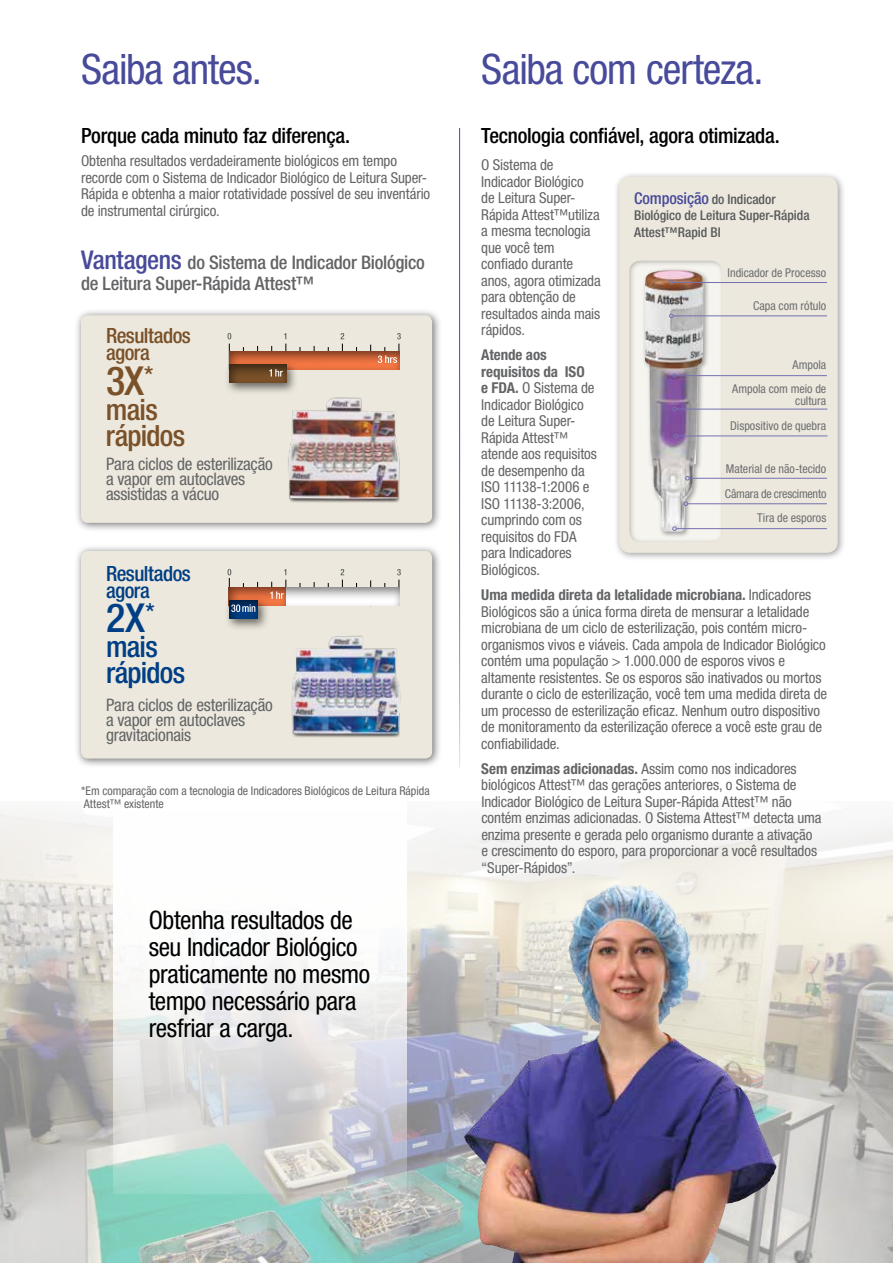
<style>
.page{position:relative;width:893px;height:1263px;background:#fff}
.page>*{position:absolute;margin:0;border:0;box-sizing:border-box;transform-origin:0 0}
.t1{font:condensed 42px "Helvetica Neue LT Std";letter-spacing:-.025em;color:#484a9a}
.t2{font:500 condensed 40.05px "Helvetica Neue LT Std";color:#7a5129}
.t3{font:500 condensed 40.05px "Helvetica Neue LT Std";color:#003e85}
.t4{font:500 condensed 29.25px/26px "Helvetica Neue LT Std";letter-spacing:-.025em;color:#7a5129}
.t5{font:500 condensed 29.25px/26px "Helvetica Neue LT Std";letter-spacing:-.025em;color:#003e85}
.t6{font:condensed 25.5px/27px "Helvetica Neue LT Std";letter-spacing:-.015em;color:#000}
.t7{font:500 condensed 21px "Helvetica Neue LT Std";letter-spacing:-.015em;color:#000}
.t8{font:500 condensed 21px/17px "Helvetica Neue LT Std";letter-spacing:-.025em;color:#7a5129}
.t9{font:500 condensed 21px/17px "Helvetica Neue LT Std";letter-spacing:-.025em;color:#003e85}
.t10{font:500 condensed 18.75px/21px "Helvetica Neue LT Std";letter-spacing:-.015em;color:#636466}
.t11{font:condensed 17.25px/15.1px "Helvetica Neue LT Std";letter-spacing:-.015em;color:#636466}
.t12{font:condensed 15px/16.5px "Helvetica Neue LT Std";letter-spacing:-.01em;color:#636466}
.t13{font:500 condensed 13.5px/16.5px "Helvetica Neue LT Std";color:#58595b}
.t14{font:condensed 12.15px/24.9px "Helvetica Neue LT Std";color:#6d6e71;text-align:right}
.t15{font:condensed 12px/13.5px "Helvetica Neue LT Std";color:#636466}
.s1{font-size:25.8px;color:#484a9a}
.s2{font-weight:700}
.s3{font-size:16.2px;color:#484a9a}
</style>
<div class="page">
<img style="left:0;top:811px;width:893px;height:452px">
<svg style="left:114px;top:811px;width:293px;height:382px"></svg>
<svg style="left:616px;top:174px;width:228px;height:385px"></svg>
<div style="left:619px;top:177px;width:219px;height:376px;background:#ece8dd;border-radius:11px"></div>
<svg style="left:629px;top:260px;width:93px;height:282px;fill:#f6f4ef"></svg>
<svg style="left:643px;top:267px;width:67px;height:271px;fill:#f6f4ef"></svg>
<img style="left:645px;top:270px;width:58px;height:262px">
<hr style="left:673px;top:282px;width:154px;height:1px;background:#7571b1">
<svg style="left:669px;top:280px;width:5px;height:5px"></svg>
<hr style="left:673px;top:315px;width:154px;height:1px;background:#7571b1">
<svg style="left:669px;top:314px;width:5px;height:4px"></svg>
<hr style="left:676px;top:375px;width:151px;height:1px;background:#7571b1">
<svg style="left:672px;top:373px;width:5px;height:5px"></svg>
<hr style="left:689px;top:478px;width:138px;height:1px;background:#7571b1">
<svg style="left:685px;top:476px;width:5px;height:4px"></svg>
<hr style="left:676px;top:409px;width:151px;height:1px;background:#7571b1">
<svg style="left:672px;top:407px;width:5px;height:4px"></svg>
<hr style="left:678px;top:435px;width:149px;height:1px;background:#7571b1">
<svg style="left:674px;top:434px;width:4px;height:4px"></svg>
<hr style="left:688px;top:503px;width:139px;height:1px;background:#7571b1">
<svg style="left:683px;top:501px;width:5px;height:5px"></svg>
<hr style="left:676px;top:528px;width:151px;height:1px;background:#7571b1">
<svg style="left:672px;top:526px;width:5px;height:5px"></svg>
<hr style="left:459px;top:128px;width:1px;height:639px;background:#484a9a">
<svg style="left:77px;top:311px;width:363px;height:219px"></svg>
<div style="left:81px;top:315px;width:351px;height:208px;background:#ece8dd;border-radius:7px"></div>
<svg style="left:228px;top:333px;width:3px;height:16px"></svg>
<svg style="left:341px;top:333px;width:3px;height:16px"></svg>
<svg style="left:228px;top:349px;width:172px;height:21px;background:#cc6f49"></svg>
<svg style="left:227px;top:360px;width:71px;height:33px"></svg>
<svg style="left:228px;top:362px;width:61px;height:22px"></svg>
<svg style="left:269px;top:333px;width:17px;height:43px"></svg>
<svg style="left:378px;top:333px;width:23px;height:36px"></svg>
<img style="left:288px;top:397px;width:112px;height:106px">
<svg style="left:77px;top:547px;width:363px;height:219px"></svg>
<div style="left:81px;top:551px;width:351px;height:207px;background:#ece8dd;border-radius:7px"></div>
<svg style="left:341px;top:569px;width:3px;height:15px"></svg>
<svg style="left:397px;top:569px;width:4px;height:15px"></svg>
<svg style="left:289px;top:584px;width:111px;height:23px"></svg>
<svg style="left:258px;top:584px;width:31px;height:22px"></svg>
<svg style="left:227px;top:596px;width:43px;height:33px"></svg>
<svg style="left:228px;top:597px;width:32px;height:23px"></svg>
<svg style="left:270px;top:569px;width:16px;height:35px"></svg>
<svg style="left:228px;top:569px;width:30px;height:43px"></svg>
<img style="left:291px;top:635px;width:110px;height:103px">
<img style="left:568px;top:885px;width:49px;height:128px">
<h1 class="t1" style="left:81px;top:45px;width:182px">Saiba antes.</h1>
<h1 class="t1" style="left:481px;top:45px;width:284px">Saiba com certeza.</h1>
<h3 class="t7" style="left:81px;top:123px;width:271px">Porque cada minuto faz diferença.</h3>
<p class="t12" style="left:81px;top:153px;width:351px">Obtenha resultados verdadeiramente biológicos em tempo recorde com o Sistema de Indicador Biológico de Leitura Super-Rápida e obtenha a maior rotatividade possível de seu inventário de instrumental cirúrgico.</p>
<p class="t10" style="left:81px;top:252px;width:345px"><span class="s1">Vantagens</span> do Sistema de Indicador Biológico de Leitura Super-Rápida Attest™</p>
<h3 class="t8" style="left:106px;top:327px;width:86px">Resultados agora</h3>
<h2 class="t2" style="left:106px;top:357px;width:49px">3X<sup>*</sup></h2>
<h3 class="t4" style="left:106px;top:396px;width:81px">mais rápidos</h3>
<p class="t11" style="left:106px;top:456px;width:168px">Para ciclos de esterilização a vapor em autoclaves assistidas a vácuo</p>
<h3 class="t9" style="left:106px;top:564px;width:86px">Resultados agora</h3>
<h2 class="t3" style="left:106px;top:594px;width:50px">2X<sup>*</sup></h2>
<h3 class="t5" style="left:106px;top:634px;width:81px">mais rápidos</h3>
<p class="t11" style="left:106px;top:697px;width:168px">Para ciclos de esterilização a vapor em autoclaves gravitacionais</p>
<p class="t15" style="left:81px;top:784px;width:350px">*Em comparação com a tecnologia de Indicadores Biológicos de Leitura Rápida<br>Attest™ existente</p>
<h3 class="t6" style="left:149px;top:906px;width:223px">Obtenha resultados de seu Indicador Biológico praticamente no mesmo tempo necessário para resfriar a carga.</h3>
<h3 class="t7" style="left:481px;top:123px;width:300px">Tecnologia confiável, agora otimizada.</h3>
<p class="t12" style="left:481px;top:157px;width:121px">O Sistema de<br>Indicador Biológico de Leitura Super-<br>Rápida Attest™utiliza a mesma tecnologia que você tem confiado durante anos, agora otimizada para obtenção de resultados ainda mais rápidos.</p>
<p class="t12" style="left:481px;top:347px;width:117px"><span class="s2">Atende aos requisitos da ISO<br>e FDA.</span> O Sistema de<br>Indicador Biológico de Leitura Super-<br>Rápida Attest™ atende aos requisitos de desempenho da<br>ISO 11138-1:2006 e<br>ISO 11138-3:2006, cumprindo com os requisitos do FDA para Indicadores<br>Biológicos.</p>
<p class="t12" style="left:481px;top:586px;width:347px"><span class="s2">Uma medida direta da letalidade microbiana.</span> Indicadores Biológicos são a única forma direta de mensurar a letalidade microbiana de um ciclo de esterilização, pois contém micro&shy;organismos vivos e viáveis. Cada ampola de Indicador Biológico contém uma população &gt; 1.000.000 de esporos vivos e altamente resistentes. Se os esporos são inativados ou mortos durante o ciclo de esterilização, você tem uma medida direta de um processo de esterilização eficaz. Nenhum outro dispositivo de monitoramento da esterilização oferece a você este grau de confiabilidade.</p>
<p class="t12" style="left:481px;top:760px;width:342px"><span class="s2">Sem enzimas adicionadas.</span> Assim como nos indicadores biológicos Attest™ das gerações anteriores, o Sistema de Indicador Biológico de Leitura Super-Rápida Attest™ não contém enzimas adicionadas. O Sistema Attest™ detecta uma enzima presente e gerada pelo organismo durante a ativação e crescimento do esporo, para proporcionar a você resultados “Super-Rápidos”.</p>
<p class="t13" style="left:634px;top:191px;width:177px"><span class="s3">Composição</span> do Indicador<br>Biológico de Leitura Super-Rápida<br>Attest™Rapid BI</p>
<p class="t14" style="left:728px;top:260px;width:100px">Indicador de Processo</p>
<p class="t14" style="left:753px;top:294px;width:75px">Capa com rótulo</p>
<p class="t14" style="left:732px;top:353px;width:96px;line-height:23.9px">Ampola<br>Ampola com meio de</p>
<p class="t14" style="left:730px;top:389px;width:98px">cultura<br>Dispositivo de quebra</p>
<p class="t14" style="left:725px;top:456px;width:103px">Material de não-tecido<br>Câmara de crescimento<br>Tira de esporos</p>
</div>
